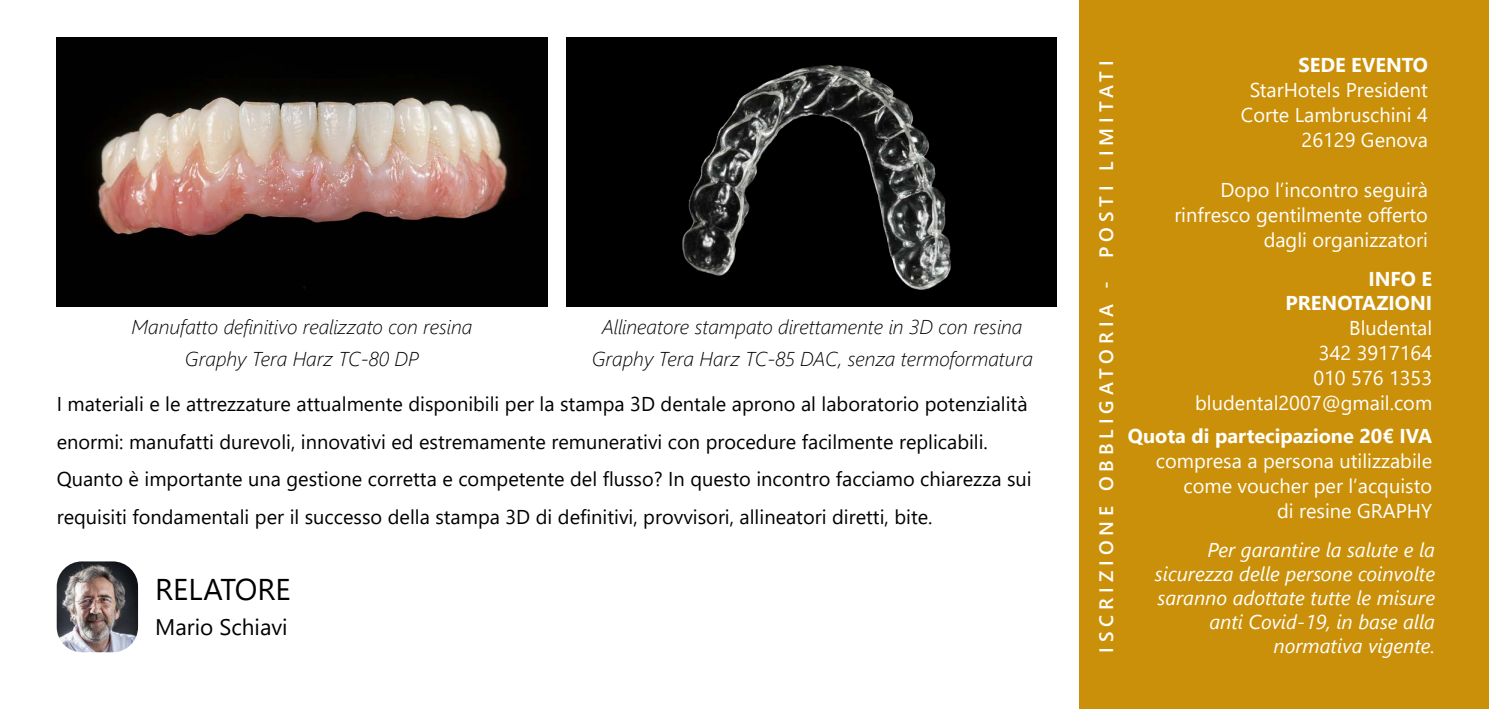
<style>
.page{position:relative;width:1489px;height:709px;background:#fff}
.page>*{position:absolute;margin:0;border:0;box-sizing:border-box;transform-origin:0 0}
.t1{font:30px "Segoe UI";color:#000}
.t2{font:22.5px "Segoe UI";color:#000}
.t3{font:20px/37.5px "Segoe UI";color:#000}
.t4{font:20px/25px "Segoe UI";color:#fff;text-align:right}
.t5{font:italic 300 20px/32.8px "Segoe UI";color:#000;text-align:center}
.t6{font:italic 20px/24px "Segoe UI";color:#fff;text-align:right}
.t7{font:700 20px/24px "Segoe UI";color:#fff;text-align:right}
.t8{font:600 19.25px "Segoe UI";letter-spacing:.255em;color:#fff}
</style>
<div class="page">
<img style="left:57px;top:561px;width:81px;height:91px">
<div style="left:1079px;top:0;width:409px;height:709px;background:#cb9009"></div>
<img style="left:57px;top:37px;width:490px;height:269px">
<div style="left:566px;top:37px;width:490px;height:269px;background:#000"></div>
<img style="left:682px;top:65px;width:269px;height:225px">
<p class="t5" style="left:132px;top:307px;width:342px">Manufatto definitivo realizzato con resina<br>Graphy Tera Harz TC-80 DP</p>
<p class="t5" style="left:591px;top:307px;width:442px">Allineatore stampato direttamente in 3D con resina<br>Graphy Tera Harz TC-85 DAC, senza termoformatura</p>
<p class="t3" style="left:57px;top:383px;width:976px">I materiali e le attrezzature attualmente disponibili per la stampa 3D dentale aprono al laboratorio potenzialità enormi: manufatti durevoli, innovativi ed estremamente remunerativi con procedure facilmente replicabili.<br>Quanto è importante una gestione corretta e competente del flusso? In questo incontro facciamo chiarezza sui requisiti fondamentali per il successo della stampa 3D di definitivi, provvisori, allineatori diretti, bite.</p>
<h1 class="t1" style="left:155px;top:561px;width:137px">RELATORE</h1>
<p class="t2" style="left:155px;top:606px;width:134px">Mario Schiavi</p>
<p class="t8" style="left:1088px;top:652px;width:593px;rotate:-90deg">ISCRIZIONE OBBLIGATORIA - POSTI LIMITATI</p>
<p class="t7" style="left:1298px;top:51px;width:131px">SEDE EVENTO</p>
<p class="t4" style="left:1240px;top:76px;width:188px">StarHotels President<br>Corte Lambruschini 4<br>26129 Genova</p>
<p class="t4" style="left:1174px;top:176px;width:255px">Dopo l’incontro seguirà rinfresco gentilmente offerto dagli organizzatori</p>
<p class="t7" style="left:1285px;top:266px;width:148px">INFO E<br>PRENOTAZIONI</p>
<p class="t4" style="left:1195px;top:314px;width:238px">Bludental<br>342 3917164<br>010 576 1353 bludental2007@gmail.com</p>
<p class="t7" style="left:1127px;top:422px;width:306px">Quota di partecipazione 20€ IVA</p>
<p class="t4" style="left:1155px;top:446px;width:278px">compresa a persona utilizzabile come voucher per l’acquisto<br>di resine GRAPHY</p>
<p class="t6" style="left:1154px;top:534px;width:281px">Per garantire la salute e la sicurezza delle persone coinvolte saranno adottate tutte le misure anti Covid-19, in base alla normativa vigente.</p>
</div>
